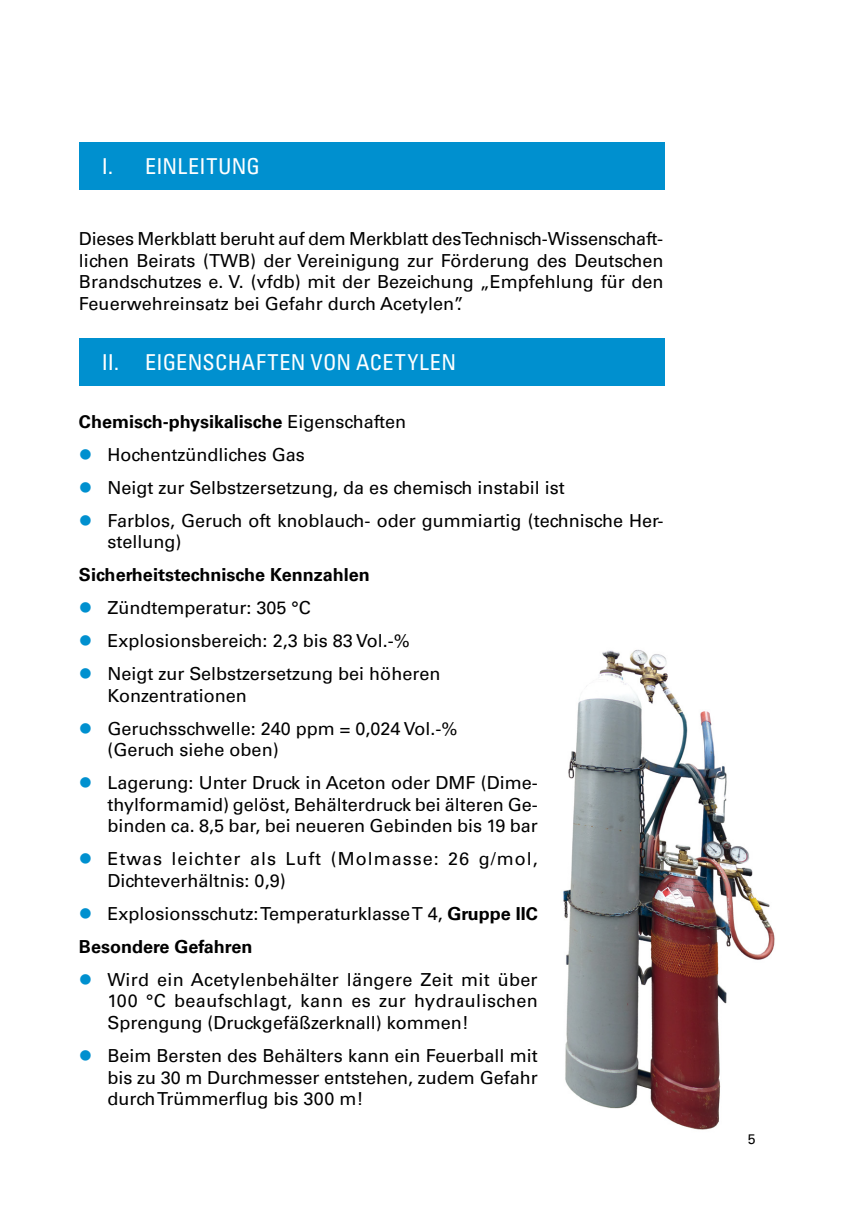
<style>
.page{position:relative;width:857px;height:1225px;background:#fff}
.page>*{position:absolute;margin:0;border:0;box-sizing:border-box;transform-origin:0 0}
.t1{font:condensed 22px "Univers LT Pro";letter-spacing:.015em;color:#fff}
.t2{font:18px/21.6px "Univers LT Pro 55 Roman";color:#000}
.t3{font:700 18px "Univers LT Pro 65";color:#000}
.t4{font:18px/21.6px "Univers LT Pro 55 Roman";letter-spacing:.055em;color:#000}
.t5{font:14px "Univers LT Pro 55 Roman";color:#000}
.s1{font-family:"Univers LT Pro 55 Roman";font-weight:400}
.s2{font-family:"Univers LT Pro 65";font-weight:700}
</style>
<div class="page">
<img style="left:563px;top:649px;width:212px;height:481px">
<div style="left:79px;top:142px;width:584px;height:47px;background:#0090cf"></div>
<div style="left:79px;top:338px;width:584px;height:47px;background:#0090cf"></div>
<p class="t1" style="left:102px;top:152px;width:160px">I. EINLEITUNG</p>
<p class="t2" style="left:79px;top:227px;width:585px;text-align:justify">Dieses Merkblatt beruht auf dem Merkblatt des Technisch-Wissenschaft&shy;lichen Beirats (TWB) der Vereinigung zur Förderung des Deutschen Brandschutzes e. V. (vfdb) mit der Bezeichung „Empfehlung für den Feuerwehreinsatz bei Gefahr durch Acetylen”.</p>
<p class="t1" style="left:102px;top:348px;width:355px">II. EIGENSCHAFTEN VON ACETYLEN</p>
<p class="t3" style="left:79px;top:409px;width:328px">Chemisch-physikalische <span class="s1">Eigenschaften</span></p>
<p class="t2" style="left:107px;top:437px;width:557px;line-height:33px">Hochentzündliches Gas<br>Neigt zur Selbstzersetzung, da es chemisch instabil ist<br>Farblos, Geruch oft knoblauch- oder gummiartig (technische Her-</p>
<p class="t2" style="left:107px;top:530px;width:75px">stellung)</p>
<p class="t3" style="left:79px;top:562px;width:292px">Sicherheitstechnische Kennzahlen</p>
<p class="t2" style="left:107px;top:590px;width:334px;line-height:33px">Zündtemperatur: 305 °C<br>Explosionsbereich: 2,3 bis 83 Vol.-%<br>Neigt zur Selbstzersetzung bei höheren</p>
<p class="t2" style="left:107px;top:678px;width:351px;line-height:33px">Konzentrationen<br>Geruchsschwelle: 240 ppm = 0,024 Vol.-%</p>
<p class="t2" style="left:107px;top:732px;width:431px;line-height:33px">(Geruch siehe oben)<br>Lagerung: Unter Druck in Aceton oder DMF (Dime-</p>
<p class="t2" style="left:107px;top:793px;width:431px">thylformamid) gelöst, Behälterdruck bei älteren Ge&shy;binden ca. 8,5 bar, bei neueren Gebinden bis 19 bar</p>
<p class="t4" style="left:107px;top:847px;width:431px">Etwas leichter als Luft (Molmasse: 26 g/mol,<br>Dichteverhältnis: 0,9)</p>
<p class="t2" style="left:107px;top:902px;width:431px">Explosionsschutz: Temperaturklasse T 4, <span class="s2">Gruppe IIC</span></p>
<p class="t3" style="left:79px;top:934px;width:175px">Besondere Gefahren</p>
<p class="t2" style="left:107px;top:968px;width:432px;text-align:justify">Wird ein Acetylenbehälter längere Zeit mit über 100 °C beaufschlagt, kann es zur hydraulischen Sprengung (Druckgefäßzerknall) kommen!</p>
<p class="t2" style="left:107px;top:1044px;width:431px;text-align:justify">Beim Bersten des Behälters kann ein Feuerball mit bis zu 30 m Durchmesser entstehen, zudem Gefahr durch Trümmerflug bis 300 m!</p>
<p class="t5" style="left:747px;top:1129px;width:9px">5</p>
</div>
